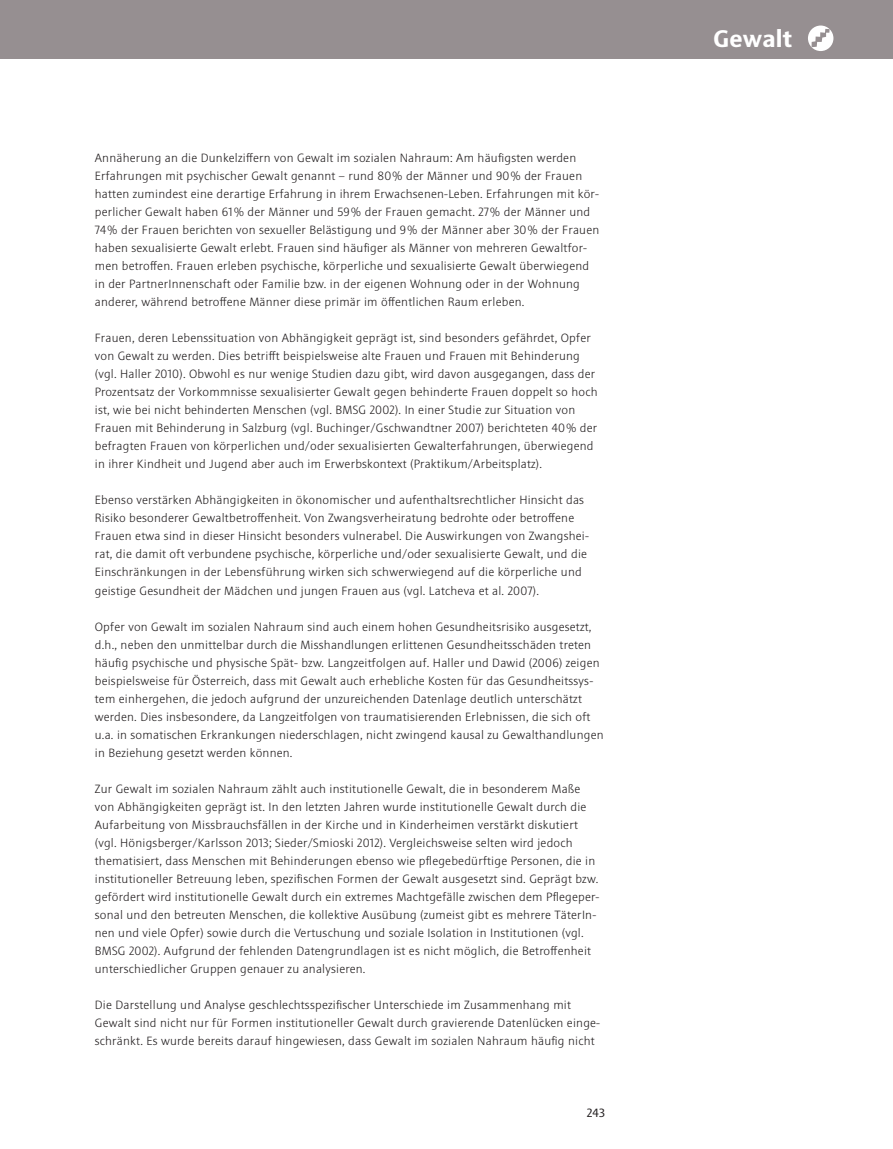
<style>
.page{position:relative;width:893px;height:1149px;background:#fff}
.page>*{position:absolute;margin:0;border:0;box-sizing:border-box;transform-origin:0 0}
.t1{font:700 24px "Sinova Pro";letter-spacing:.01em;color:#fff}
.t2{font:300 12px/18px "Sinova Pro";letter-spacing:.02em;color:#231f20}
.t3{font:12px "Sinova Pro";color:#231f20}
</style>
<div class="page">
<div style="left:0;top:0;width:893px;height:59px;background:#968f91"></div>
<div style="left:808px;top:26px;width:25px;height:25px;background:#fff;border-radius:50%"></div>
<svg style="left:811px;top:29px;width:19px;height:18px"></svg>
<p class="t2" style="left:95px;top:149px;width:506px">Annäherung an die Dunkelzifern von Gewalt im sozialen Nahraum: Am häufgsten werden Erfahrungen mit psychischer Gewalt genannt – rund 80% der Männer und 90% der Frauen hatten zumindest eine derartige Erfahrung in ihrem Erwachsenen-Leben. Erfahrungen mit kör&shy;perlicher Gewalt haben 61% der Männer und 59% der Frauen gemacht. 27% der Männer und 74% der Frauen berichten von sexueller Belästigung und 9% der Männer aber 30% der Frauen haben sexualisierte Gewalt erlebt. Frauen sind häufger als Männer von mehreren Gewaltfor&shy;men betrofen. Frauen erleben psychische, körperliche und sexualisierte Gewalt überwiegend in der PartnerInnenschaft oder Familie bzw. in der eigenen Wohnung oder in der Wohnung anderer, während betrofene Männer diese primär im öfentlichen Raum erleben.</p>
<p class="t2" style="left:95px;top:329px;width:504px">Frauen, deren Lebenssituation von Abhängigkeit geprägt ist, sind besonders gefährdet, Opfer von Gewalt zu werden. Dies betrift beispielsweise alte Frauen und Frauen mit Behinderung (vgl. Haller 2010). Obwohl es nur wenige Studien dazu gibt, wird davon ausgegangen, dass der Prozentsatz der Vorkommnisse sexualisierter Gewalt gegen behinderte Frauen doppelt so hoch ist, wie bei nicht behinderten Menschen (vgl. BMSG 2002). In einer Studie zur Situation von Frauen mit Behinderung in Salzburg (vgl. Buchinger/Gschwandtner 2007) berichteten 40% der befragten Frauen von körperlichen und/oder sexualisierten Gewalterfahrungen, überwiegend in ihrer Kindheit und Jugend aber auch im Erwerbskontext (Praktikum/Arbeitsplatz).</p>
<p class="t2" style="left:95px;top:491px;width:496px">Ebenso verstärken Abhängigkeiten in ökonomischer und aufenthaltsrechtlicher Hinsicht das Risiko besonderer Gewaltbetrofenheit. Von Zwangsverheiratung bedrohte oder betrofene Frauen etwa sind in dieser Hinsicht besonders vulnerabel. Die Auswirkungen von Zwangshei&shy;rat, die damit oft verbundene psychische, körperliche und/oder sexualisierte Gewalt, und die Einschränkungen in der Lebensführung wirken sich schwerwiegend auf die körperliche und geistige Gesundheit der Mädchen und jungen Frauen aus (vgl. Latcheva et al. 2007).</p>
<p class="t2" style="left:95px;top:617px;width:506px">Opfer von Gewalt im sozialen Nahraum sind auch einem hohen Gesundheitsrisiko ausgesetzt, d.h., neben den unmittelbar durch die Misshandlungen erlittenen Gesundheitsschäden treten häufg psychische und physische Spät- bzw. Langzeitfolgen auf. Haller und Dawid (2006) zeigen beispielsweise für Österreich, dass mit Gewalt auch erhebliche Kosten für das Gesundheitssys&shy;tem einhergehen, die jedoch aufgrund der unzureichenden Datenlage deutlich unterschätzt werden. Dies insbesondere, da Langzeitfolgen von traumatisierenden Erlebnissen, die sich oft</p>
<p class="t2" style="left:95px;top:725px;width:510px">u.a. in somatischen Erkrankungen niederschlagen, nicht zwingend kausal zu Gewalthandlungen in Beziehung gesetzt werden können.</p>
<p class="t2" style="left:95px;top:779px;width:506px">Zur Gewalt im sozialen Nahraum zählt auch institutionelle Gewalt, die in besonderem Maße von Abhängigkeiten geprägt ist. In den letzten Jahren wurde institutionelle Gewalt durch die Aufarbeitung von Missbrauchsfällen in der Kirche und in Kinderheimen verstärkt diskutiert (vgl. Hönigsberger/Karlsson 2013; Sieder/Smioski 2012). Vergleichsweise selten wird jedoch thematisiert, dass Menschen mit Behinderungen ebenso wie pfegebedürftige Personen, die in institutioneller Betreuung leben, spezifschen Formen der Gewalt ausgesetzt sind. Geprägt bzw. gefördert wird institutionelle Gewalt durch ein extremes Machtgefälle zwischen dem Pfegeper&shy;sonal und den betreuten Menschen, die kollektive Ausübung (zumeist gibt es mehrere TäterIn&shy;nen und viele Opfer) sowie durch die Vertuschung und soziale Isolation in Institutionen (vgl.<br>BMSG 2002). Aufgrund der fehlenden Datengrundlagen ist es nicht möglich, die Betrofenheit unterschiedlicher Gruppen genauer zu analysieren.</p>
<p class="t2" style="left:95px;top:995px;width:507px">Die Darstellung und Analyse geschlechtsspezifscher Unterschiede im Zusammenhang mit<br>Gewalt sind nicht nur für Formen institutioneller Gewalt durch gravierende Datenlücken einge&shy;schränkt. Es wurde bereits darauf hingewiesen, dass Gewalt im sozialen Nahraum häufg nicht</p>
<p class="t3" style="left:587px;top:1105px;width:20px">243</p>
<h1 class="t1" style="left:713px;top:24px;width:80px">Gewalt</h1>
</div>
